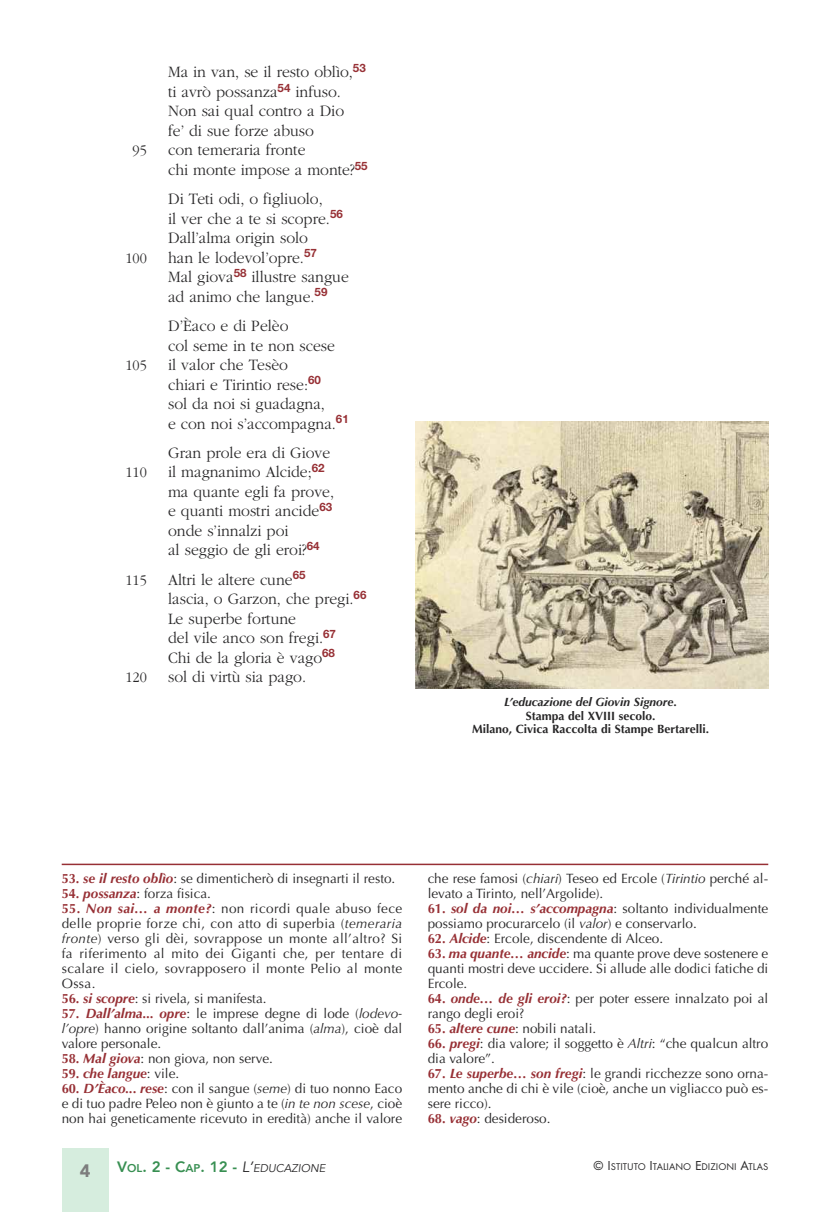
<style>
.page{position:relative;width:830px;height:1212px;background:#fff}
.page>*{position:absolute;margin:0;border:0;box-sizing:border-box;transform-origin:0 0}
.t1{font:900 18px "Avenir";color:#7d7d7d}
.t2{font:300 16.5px/19.5px "Garamond";color:#272627;scale:.95 1}
.t3{font:300 15px "Garamond";color:#272627;scale:.95 1}
.t4{font:13.5px/15px "Optima";color:#272627;text-align:justify}
.t5{font:italic 700 13.5px "Optima";color:#973035}
.t6{font:700 12px/13.5px "Optima";color:#272627;text-align:center}
.t7{font:italic 11.25px "Avenir";color:#272627}
.t8{font:10.2px "Futura T";color:#272627}
.s1{font-style:italic}
.s2{font-weight:700;color:#973035}
.s3{font-weight:700;font-style:italic;color:#973035}
.s4{font-style:normal}
.s5{font-weight:400;font-style:normal;color:#272627}
.s6{font-weight:800;font-style:normal;font-size:15px;color:#388f52}
.s7{font-weight:800;font-style:normal;color:#388f52}
.s8{font-size:15px}
.s9{font-size:13.5px}
</style>
<div class="page">
<div style="left:62px;top:1148px;width:46px;height:64px;background:#d6edde"></div>
<hr style="left:62px;top:864px;width:705px;height:1px;background:#973035">
<img style="left:415px;top:421px;width:352px;height:268px">
<p class="t2" style="left:168px;top:62px;width:209px">Ma in van, se il resto oblìo,<sup>53 </sup>ti avrò possanza<sup>54</sup> infuso.<br>Non sai qual contro a Dio<br>fe’ di sue forze abuso</p>
<p class="t3" style="left:132px;top:142px;width:16px">95</p>
<p class="t2" style="left:168px;top:140px;width:211px">con temeraria fronte<br>chi monte impose a monte?<sup>55</sup></p>
<p class="t2" style="left:168px;top:189px;width:185px">Di Teti odi, o figliuolo,<br>il ver che a te si scopre.<sup>56<br></sup>Dall’alma origin solo</p>
<p class="t3" style="left:125px;top:249px;width:24px">100</p>
<p class="t2" style="left:168px;top:247px;width:192px">han le lodevol’opre.<sup>57<br></sup>Mal giova<sup>58</sup> illustre sangue ad animo che langue.<sup>59</sup></p>
<p class="t2" style="left:168px;top:316px;width:177px">D’Èaco e di Pelèo<br>col seme in te non scese</p>
<p class="t3" style="left:125px;top:356px;width:24px">105</p>
<p class="t2" style="left:168px;top:355px;width:192px">il valor che Tesèo<br>chiari e Tirintio rese:<sup>60<br></sup>sol da noi si guadagna,<br>e con noi s’accompagna.<sup>61</sup></p>
<p class="t2" style="left:168px;top:442px;width:172px">Gran prole era di Giove</p>
<p class="t3" style="left:125px;top:463px;width:24px">110</p>
<p class="t2" style="left:168px;top:462px;width:176px">il magnanimo Alcide;<sup>62 </sup>ma quante egli fa prove, e quanti mostri ancide<sup>63 </sup>onde s’innalzi poi<br>al seggio de gli eroi?<sup>64</sup></p>
<p class="t3" style="left:125px;top:571px;width:24px">115</p>
<p class="t2" style="left:168px;top:569px;width:210px">Altri le altere cune<sup>65<br></sup>lascia, o Garzon, che pregi.<sup>66<br></sup>Le superbe fortune<br>del vile anco son fregi.<sup>67<br></sup>Chi de la gloria è vago<sup>68</sup></p>
<p class="t3" style="left:125px;top:668px;width:24px">120</p>
<p class="t2" style="left:168px;top:667px;width:147px">sol di virtù sia pago.</p>
<p class="t6" style="left:472px;top:697px;width:238px"><span class="s1">L’educazione del Giovin Signore</span>.<br>Stampa del XVIII secolo.<br>Milano, Civica Raccolta di Stampe Bertarelli.</p>
<p class="t4" style="left:62px;top:872px;width:335px"><span class="s2">53.</span> <span class="s3">se il resto oblìo</span>: se dimenticherò di insegnarti il resto.</p>
<p class="t4" style="left:62px;top:887px;width:151px"><span class="s2">54.</span> <span class="s3">possanza</span>: forza fisica.</p>
<p class="t4" style="left:62px;top:902px;width:342px"><span class="s2">55.</span> <span class="s3">Non sai… a monte?</span>: non ricordi quale abuso fece delle proprie forze chi, con atto di superbia (<span class="s1">temeraria fronte</span>) verso gli dèi, sovrappose un monte all’altro? Si fa riferimento al mito dei Giganti che, per tentare di scalare il cielo, sovrapposero il monte Pelio al monte Ossa.</p>
<p class="t4" style="left:62px;top:992px;width:206px"><span class="s2">56.</span> <span class="s3">si scopre</span>: si rivela, si manifesta.</p>
<p class="t4" style="left:62px;top:1007px;width:342px"><span class="s2">57.</span> <span class="s3">Dall’alma... opre</span>: le imprese degne di lode (<span class="s1">lodevo&shy;l’opre</span>) hanno origine soltanto dall’anima (<span class="s1">alma</span>), cioè dal valore personale.</p>
<p class="t4" style="left:62px;top:1052px;width:212px"><span class="s2">58.</span> <span class="s3">Mal giova</span>: non giova, non serve.</p>
<p class="t5" style="left:62px;top:1068px;width:119px"><span class="s4">59.</span> che langue<span class="s5">: vile.</span></p>
<p class="t4" style="left:62px;top:1082px;width:342px"><span class="s2">60.</span> <span class="s3">D’Èaco... rese</span>: con il sangue (<span class="s1">seme</span>) di tuo nonno Eaco e di tuo padre Peleo non è giunto a te (<span class="s1">in te non scese</span>, cioè non hai geneticamente ricevuto in eredità) anche il valore</p>
<p class="t4" style="left:427px;top:872px;width:342px">che rese famosi (<span class="s1">chiari</span>) Teseo ed Ercole (<span class="s1">Tirintio</span> perché al&shy;levato a Tirinto, nell’Argolide).</p>
<p class="t4" style="left:427px;top:902px;width:342px"><span class="s2">61.</span> <span class="s3">sol da noi… s’accompagna</span>: soltanto individualmente possiamo procurarcelo (il <span class="s1">valor</span>) e conservarlo.</p>
<p class="t4" style="left:427px;top:932px;width:237px"><span class="s2">62.</span> <span class="s3">Alcide</span>: Ercole, discendente di Alceo.</p>
<p class="t4" style="left:427px;top:947px;width:342px"><span class="s2">63.</span> <span class="s3">ma quante… ancide</span>: ma quante prove deve sostenere e quanti mostri deve uccidere. Si allude alle dodici fatiche di Ercole.</p>
<p class="t4" style="left:427px;top:992px;width:342px"><span class="s2">64.</span> <span class="s3">onde… de gli eroi?</span>: per poter essere innalzato poi al rango degli eroi?</p>
<p class="t4" style="left:427px;top:1022px;width:170px"><span class="s2">65.</span> <span class="s3">altere cune</span>: nobili natali.</p>
<p class="t4" style="left:427px;top:1037px;width:342px"><span class="s2">66.</span> <span class="s3">pregi</span>: dia valore; il soggetto è <span class="s1">Altri</span>: “che qualcun altro dia valore”.</p>
<p class="t4" style="left:427px;top:1067px;width:342px"><span class="s2">67.</span> <span class="s3">Le superbe… son fregi</span>: le grandi ricchezze sono orna&shy;mento anche di chi è vile (cioè, anche un vigliacco può es&shy;sere ricco).</p>
<p class="t4" style="left:427px;top:1112px;width:124px"><span class="s2">68.</span> <span class="s3">vago</span>: desideroso.</p>
<h1 class="t1" style="left:80px;top:1159px;width:12px">4</h1>
<p class="t7" style="left:117px;top:1160px;width:210px"><span class="s6">V</span><span class="s7">ol</span><span class="s6">. 2 - C</span><span class="s7">ap</span><span class="s6">. 12 -</span> <span class="s8">L’</span>EDUCAZIONE</p>
<p class="t8" style="left:593px;top:1160px;width:176px"><span class="s9">© I</span>STITUTO <span class="s9">I</span>TALIANO <span class="s9">E</span>DIZIONI <span class="s9">A</span>TLAS</p>
</div>
